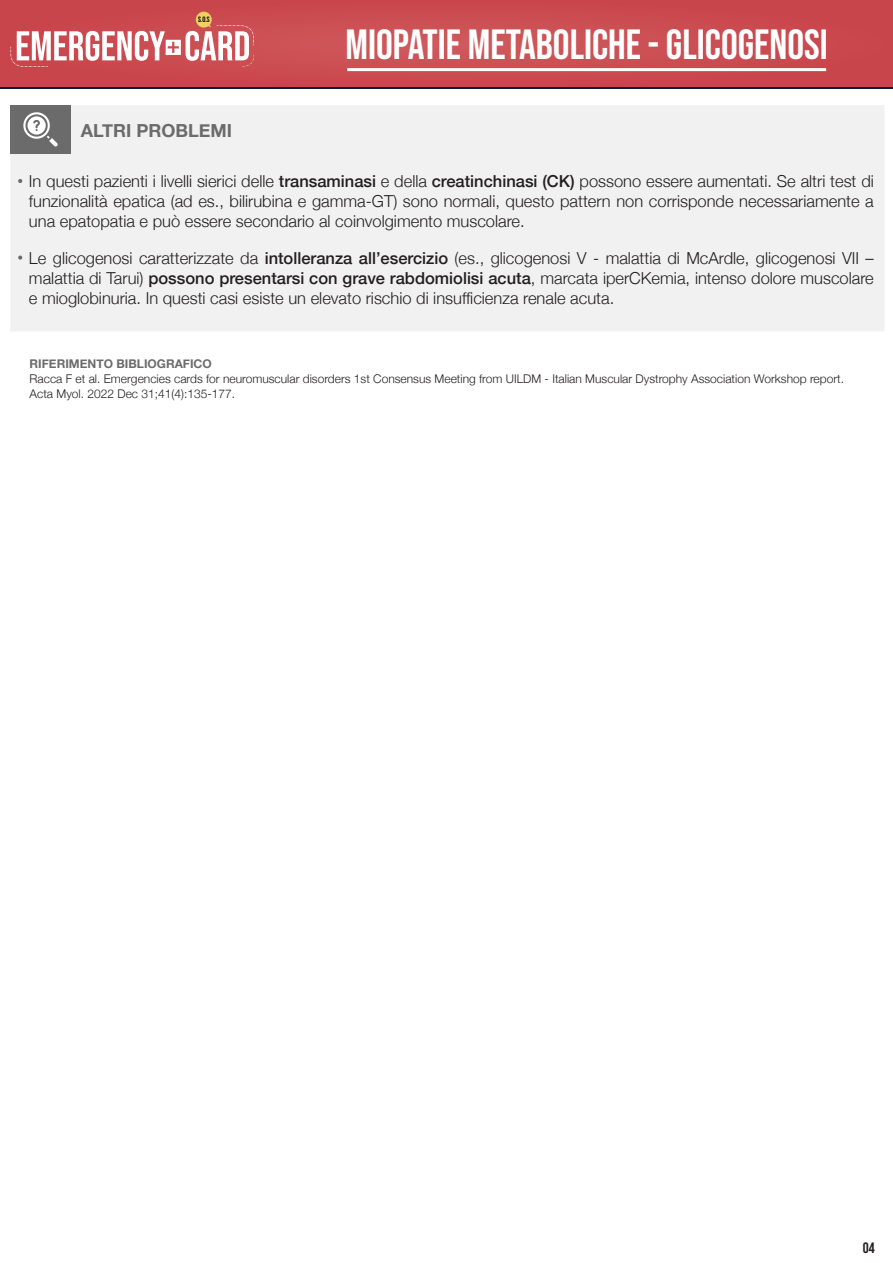
<style>
.page{position:relative;width:893px;height:1263px;background:#fff}
.page>*{position:absolute;margin:0;border:0;box-sizing:border-box;transform-origin:0 0}
.t1{font:42px "Bebas Neue";color:#fff}
.t2{font:700 18px "Helvetica Neue";color:#6b6b6b}
.t3{font:300 16.5px/19.8px "Helvetica Neue";color:#231f20;text-align:justify}
.t4{font:15px "Bebas Neue";color:#231f20}
.t5{font:300 12px/14.4px "Helvetica Neue";color:#231f20}
.t6{font:700 12px "Helvetica Neue";color:#6b6b6b}
.t7{font:7.8px "Bebas Neue";color:#010101}
.s1{font-weight:500}
</style>
<div class="page">
<div style="left:10px;top:105px;width:874px;height:226px;background:#f1f1f2"></div>
<svg style="left:18px;top:179px;width:4px;height:4px"></svg>
<svg style="left:18px;top:255px;width:4px;height:5px"></svg>
<div style="left:10px;top:105px;width:61px;height:49px;background:#6b6b6b"></div>
<svg style="left:23px;top:112px;width:35px;height:35px"></svg>
<div style="left:0;top:0;width:893px;height:88px;background:#ca4a4f"></div>
<svg style="left:11px;top:12px;width:243px;height:55px"></svg>
<hr style="left:0;top:87px;width:893px;height:1px;background:#0b1b3d">
<hr style="left:347px;top:68px;width:479px;height:3px;background:#fff">
<p class="t7" style="left:198px;top:15px;width:13px">S.0.S</p>
<p class="t2" style="left:81px;top:116px;width:153px">ALTRI PROBLEMI</p>
<h1 class="t1" style="left:345px;top:21px;width:484px">MIOPATIE METABOLICHE - GLICOGENOSI</h1>
<p class="t3" style="left:29px;top:170px;width:846px">In questi pazienti i livelli sierici delle <span class="s1">transaminasi</span> e della <span class="s1">creatinchinasi (CK)</span> possono essere aumentati. Se altri test di funzionalità epatica (ad es., bilirubina e gamma-GT) sono normali, questo pattern non corrisponde necessariamente a una epatopatia e può essere secondario al coinvolgimento muscolare.</p>
<p class="t3" style="left:29px;top:247px;width:846px">Le glicogenosi caratterizzate da <span class="s1">intolleranza all’esercizio</span> (es., glicogenosi V - malattia di McArdle, glicogenosi VII – malattia di Tarui) <span class="s1">possono presentarsi con grave rabdomiolisi acuta</span>, marcata iperCKemia, intenso dolore muscolare e mioglobinuria. In questi casi esiste un elevato rischio di insufficienza renale acuta.</p>
<p class="t6" style="left:30px;top:354px;width:184px">RIFERIMENTO BIBLIOGRAFICO</p>
<p class="t5" style="left:30px;top:371px;width:816px">Racca F et al. Emergencies cards for neuromuscular disorders 1st Consensus Meeting from UILDM - Italian Muscular Dystrophy Association Workshop report.<br>Acta Myol. 2022 Dec 31;41(4):135-177.</p>
<p class="t4" style="left:863px;top:1239px;width:13px">04</p>
</div>
